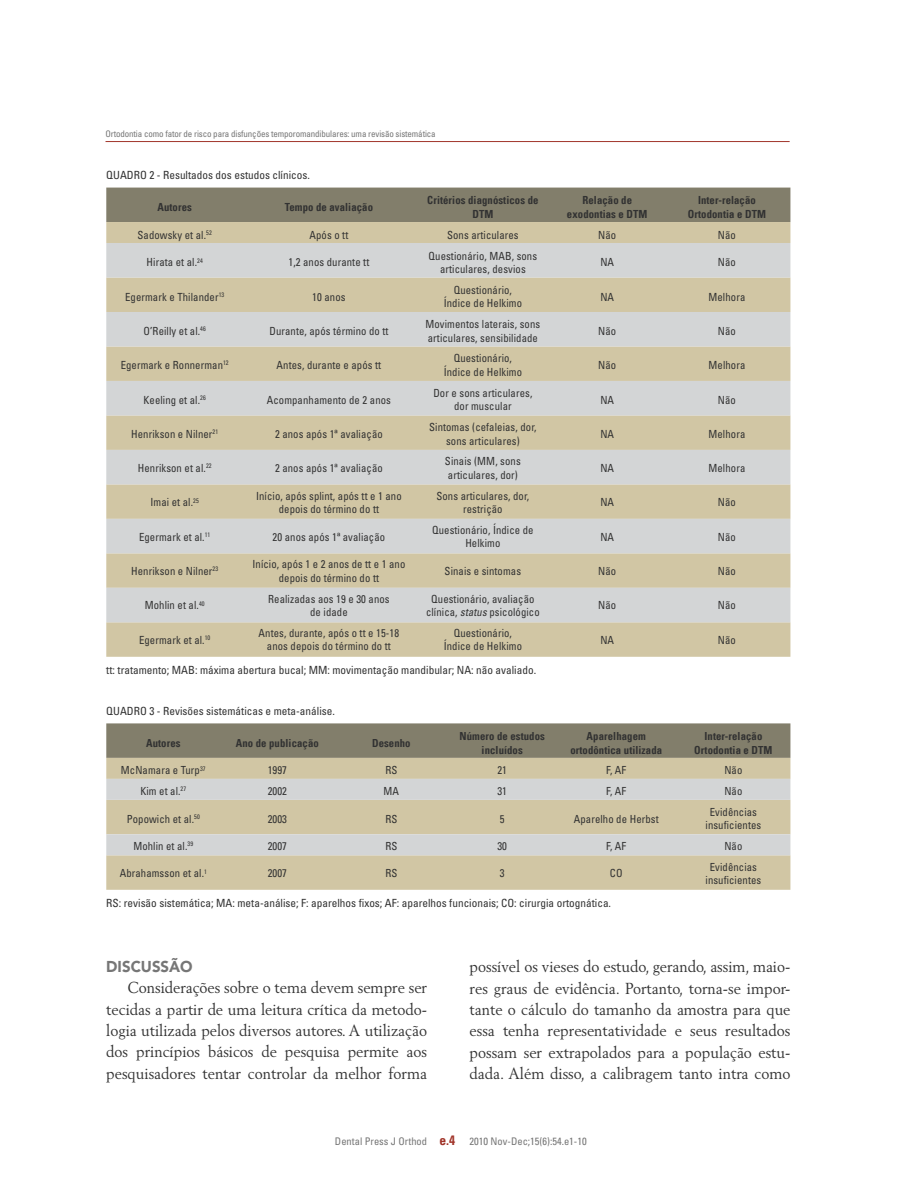
<style>
.page{position:relative;width:918px;height:1188px;background:#fff}
.page>*{position:absolute;margin:0;border:0;box-sizing:border-box;transform-origin:0 0}
.t1{font:15.75px/21.3px "Berling";color:#323232;text-align:justify;scale:.95 1}
.t2{font:900 15.75px "Avenir LT";color:#767676;scale:.95 1}
.t3{font:condensed 11.25px/13.5px "Univers";letter-spacing:.01em;color:#323232;text-align:center;scale:.95 1}
.t4{font:condensed 11.25px "Univers";letter-spacing:.01em;color:#323232}
.t5{font:700 condensed 11.25px/13.5px "Univers";letter-spacing:.01em;color:#323232;text-align:center;scale:.95 1}
.t6{font:condensed 11.1px/13.4px "Univers";letter-spacing:.01em;color:#323232;text-align:center;scale:.96 1}
.t7{font:700 condensed 11.1px/13.4px "Univers";letter-spacing:.01em;color:#323232;text-align:center;scale:.96 1}
.t8{font:condensed 10.5px "Univers";color:#767676}
.t9{font:condensed 9px "Univers";letter-spacing:-.015em;color:#767676}
.s1{font-style:italic}
.s2{font-weight:700;font-size:13.5px;color:#a1352a}
</style>
<div class="page">
<div style="left:106px;top:188px;width:684px;height:34px;background:#827e6b"></div>
<div style="left:106px;top:222px;width:684px;height:435px;background:#d1c6a4"></div>
<svg style="left:106px;top:243px;width:684px;height:379px;background:#d2cebf"></svg>
<div style="left:106px;top:723px;width:684px;height:35px;background:#827e6b"></div>
<div style="left:106px;top:758px;width:684px;height:132px;background:#d1c6a4"></div>
<svg style="left:106px;top:779px;width:684px;height:76px;background:#d2cec0"></svg>
<hr style="left:106px;top:141px;width:684px;height:1px;background:#a1352a">
<p class="t9" style="left:106px;top:128px;width:332px">Ortodontia como fator de risco para disfunções temporomandibulares: uma revisão sistemática</p>
<p class="t4" style="left:106px;top:168px;width:22px">quadro</p>
<p class="t4" style="left:149px;top:168px;width:162px">2 - Resultados dos estudos clínicos.</p>
<p class="t5" style="left:157px;top:200px;width:38px">Autores</p>
<p class="t5" style="left:285px;top:200px;width:94px">Tempo de avaliação</p>
<p class="t5" style="left:427px;top:194px;width:119px">Critérios diagnósticos de<br>DTM</p>
<p class="t5" style="left:567px;top:194px;width:86px">Relação de exodontias e DTM</p>
<p class="t5" style="left:688px;top:194px;width:84px">Inter-relação<br>Ortodontia e DTM</p>
<p class="t3" style="left:138px;top:228px;width:80px">Sadowsky et al.<sup>52</sup></p>
<p class="t3" style="left:310px;top:228px;width:42px">Após o tt</p>
<p class="t3" style="left:447px;top:228px;width:77px">Sons articulares</p>
<p class="t3" style="left:598px;top:228px;width:20px">Não</p>
<p class="t3" style="left:718px;top:228px;width:20px">Não</p>
<p class="t3" style="left:147px;top:255px;width:61px">Hirata et al.<sup>24</sup></p>
<p class="t3" style="left:288px;top:255px;width:87px">1,2 anos durante tt</p>
<p class="t3" style="left:429px;top:249px;width:116px">Questionário, MAB, sons articulares, desvios</p>
<p class="t3" style="left:600px;top:255px;width:16px">NA</p>
<p class="t3" style="left:718px;top:255px;width:20px">Não</p>
<p class="t3" style="left:125px;top:290px;width:106px">Egermark e Thilander<sup>13</sup></p>
<p class="t3" style="left:312px;top:290px;width:37px">10 anos</p>
<p class="t3" style="left:444px;top:283px;width:84px">Questionário,<br>Índice de Helkimo</p>
<p class="t3" style="left:600px;top:290px;width:16px">NA</p>
<p class="t3" style="left:709px;top:290px;width:40px">Melhora</p>
<p class="t3" style="left:144px;top:324px;width:67px">O’Reilly et al.<sup>46</sup></p>
<p class="t3" style="left:269px;top:324px;width:127px">Durante, após término do tt</p>
<p class="t3" style="left:426px;top:317px;width:122px;text-align:left">Movimentos laterais, sons articulares, sensibilidade</p>
<p class="t3" style="left:598px;top:324px;width:20px">Não</p>
<p class="t3" style="left:718px;top:324px;width:20px">Não</p>
<p class="t3" style="left:121px;top:358px;width:115px">Egermark e Ronnerman<sup>12</sup></p>
<p class="t3" style="left:277px;top:358px;width:112px">Antes, durante e após tt</p>
<p class="t3" style="left:444px;top:352px;width:84px">Questionário,<br>Índice de Helkimo</p>
<p class="t3" style="left:598px;top:358px;width:20px">Não</p>
<p class="t3" style="left:709px;top:358px;width:40px">Melhora</p>
<p class="t3" style="left:144px;top:393px;width:67px">Keeling et al.<sup>26</sup></p>
<p class="t3" style="left:267px;top:393px;width:132px">Acompanhamento de 2 anos</p>
<p class="t3" style="left:433px;top:386px;width:106px">Dor e sons articulares, dor muscular</p>
<p class="t3" style="left:600px;top:393px;width:16px">NA</p>
<p class="t3" style="left:718px;top:393px;width:20px">Não</p>
<p class="t3" style="left:131px;top:427px;width:93px">Henrikson e Nilner<sup>21</sup></p>
<p class="t3" style="left:275px;top:427px;width:115px">2 anos após 1ª avaliação</p>
<p class="t3" style="left:429px;top:420px;width:115px">Sintomas (cefaleias, dor, sons articulares)</p>
<p class="t3" style="left:600px;top:427px;width:16px">NA</p>
<p class="t3" style="left:709px;top:427px;width:40px">Melhora</p>
<p class="t3" style="left:138px;top:461px;width:79px">Henrikson et al.<sup>22</sup></p>
<p class="t3" style="left:275px;top:461px;width:115px">2 anos após 1ª avaliação</p>
<p class="t3" style="left:445px;top:455px;width:81px;text-align:left">Sinais (MM, sons articulares, dor)</p>
<p class="t3" style="left:600px;top:461px;width:16px">NA</p>
<p class="t3" style="left:709px;top:461px;width:40px">Melhora</p>
<p class="t3" style="left:151px;top:496px;width:52px">Imai et al.<sup>25</sup></p>
<p class="t3" style="left:256px;top:489px;width:155px">I nício, após splint, após tt e 1 ano depois do término do tt</p>
<p class="t3" style="left:436px;top:489px;width:99px">Sons articulares, dor, restrição</p>
<p class="t3" style="left:600px;top:496px;width:16px">NA</p>
<p class="t3" style="left:718px;top:496px;width:20px">Não</p>
<p class="t3" style="left:139px;top:530px;width:77px">Egermark et al.<sup>11</sup></p>
<p class="t3" style="left:273px;top:530px;width:120px">20 anos após 1ª avaliação</p>
<p class="t3" style="left:432px;top:523px;width:108px">Questionário, Índice de<br>Helkimo</p>
<p class="t3" style="left:600px;top:530px;width:16px">NA</p>
<p class="t3" style="left:718px;top:530px;width:20px">Não</p>
<p class="t3" style="left:131px;top:564px;width:93px">Henrikson e Nilner<sup>23</sup></p>
<p class="t3" style="left:253px;top:557px;width:162px">I nício, após 1 e 2 anos de tt e 1 ano depois do término do tt</p>
<p class="t3" style="left:445px;top:564px;width:82px">Sinais e sintomas</p>
<p class="t3" style="left:598px;top:564px;width:20px">Não</p>
<p class="t3" style="left:718px;top:564px;width:20px">Não</p>
<p class="t3" style="left:145px;top:598px;width:64px">Mohlin et al.<sup>40</sup></p>
<p class="t3" style="left:268px;top:592px;width:129px">Realizadas aos 19 e 30 anos de idade</p>
<p class="t3" style="left:426px;top:592px;width:121px">Questionário, avaliação clínica, <span class="s1">status</span> psicológico</p>
<p class="t3" style="left:598px;top:598px;width:20px">Não</p>
<p class="t3" style="left:718px;top:598px;width:20px">Não</p>
<p class="t3" style="left:139px;top:633px;width:77px">Egermark et al.<sup>10</sup></p>
<p class="t3" style="left:259px;top:626px;width:149px">Antes, durante, após o tt e 15-18 anos depois do término do tt</p>
<p class="t3" style="left:444px;top:626px;width:84px">Questionário,<br>Índice de Helkimo</p>
<p class="t3" style="left:600px;top:633px;width:16px">NA</p>
<p class="t3" style="left:718px;top:633px;width:20px">Não</p>
<p class="t4" style="left:106px;top:663px;width:431px">tt: tratamento; MAB: máxima abertura bucal; MM: movimentação mandibular; NA: não avaliado.</p>
<p class="t4" style="left:106px;top:704px;width:22px">quadro</p>
<p class="t4" style="left:149px;top:704px;width:187px">3 - Revisões sistemáticas e meta-análise.</p>
<p class="t7" style="left:146px;top:736px;width:37px">Autores</p>
<p class="t7" style="left:236px;top:736px;width:88px">Ano de publicação</p>
<p class="t7" style="left:372px;top:736px;width:42px">Desenho</p>
<p class="t7" style="left:460px;top:729px;width:90px">Número de estudos incluídos</p>
<p class="t7" style="left:570px;top:729px;width:97px">Aparelhagem ortodôntica utilizada</p>
<p class="t7" style="left:694px;top:729px;width:83px">Inter-relação<br>Ortodontia e DTM</p>
<p class="t6" style="left:121px;top:764px;width:90px">McNamara e Turp<sup>37</sup></p>
<p class="t6" style="left:268px;top:764px;width:22px">1997</p>
<p class="t6" style="left:385px;top:764px;width:14px">RS</p>
<p class="t6" style="left:497px;top:764px;width:11px">21</p>
<p class="t6" style="left:606px;top:764px;width:22px">F, AF</p>
<p class="t6" style="left:724px;top:764px;width:20px">Não</p>
<p class="t6" style="left:140px;top:784px;width:49px">Kim et al.<sup>27</sup></p>
<p class="t6" style="left:268px;top:784px;width:22px">2002</p>
<p class="t6" style="left:384px;top:784px;width:18px">MA</p>
<p class="t6" style="left:497px;top:784px;width:11px">31</p>
<p class="t6" style="left:606px;top:784px;width:22px">F, AF</p>
<p class="t6" style="left:724px;top:784px;width:20px">Não</p>
<p class="t6" style="left:127px;top:812px;width:78px">Popowich et al.<sup>50</sup></p>
<p class="t6" style="left:268px;top:812px;width:22px">2003</p>
<p class="t6" style="left:385px;top:812px;width:14px">RS</p>
<p class="t6" style="left:500px;top:812px;width:6px">5</p>
<p class="t6" style="left:574px;top:812px;width:90px">Aparelho de Herbst</p>
<p class="t6" style="left:706px;top:805px;width:60px">Evidências insuficientes</p>
<p class="t6" style="left:133px;top:839px;width:64px">Mohlin et al.<sup>39</sup></p>
<p class="t6" style="left:268px;top:839px;width:22px">2007</p>
<p class="t6" style="left:385px;top:839px;width:14px">RS</p>
<p class="t6" style="left:497px;top:839px;width:11px">30</p>
<p class="t6" style="left:606px;top:839px;width:22px">F, AF</p>
<p class="t6" style="left:724px;top:839px;width:20px">Não</p>
<p class="t6" style="left:120px;top:867px;width:92px">Abrahamsson et al.<sup>1</sup></p>
<p class="t6" style="left:268px;top:867px;width:22px">2007</p>
<p class="t6" style="left:385px;top:867px;width:14px">RS</p>
<p class="t6" style="left:500px;top:867px;width:6px">3</p>
<p class="t6" style="left:610px;top:867px;width:15px">CO</p>
<p class="t6" style="left:706px;top:860px;width:60px">Evidências insuficientes</p>
<p class="t4" style="left:106px;top:896px;width:506px">RS: revisão sistemática; MA: meta-análise; F: aparelhos fixos; AF: aparelhos funcionais; CO: cirurgia ortognática.</p>
<h1 class="t2" style="left:106px;top:957px;width:92px">DISCUSSÃO</h1>
<p class="t1" style="left:106px;top:977px;width:339px;text-indent:21px">Considerações sobre o tema devem sempre ser tecidas a partir de uma leitura crítica da metodo&shy;logia utilizada pelos diversos autores. A utilização dos princípios básicos de pesquisa permite aos pesquisadores tentar controlar da melhor forma</p>
<p class="t1" style="left:470px;top:956px;width:339px">possível os vieses do estudo, gerando, assim, maio&shy;res graus de evidência. Portanto, torna-se impor&shy;tante o cálculo do tamanho da amostra para que essa tenha representatividade e seus resultados possam ser extrapolados para a população estu&shy;dada. Além disso, a calibragem tanto intra como</p>
<p class="t8" style="left:335px;top:1134px;width:253px">Dental Press J Orthod <span class="s2">e.4</span> 2010 Nov-Dec;15(6):54.e1-10</p>
</div>
